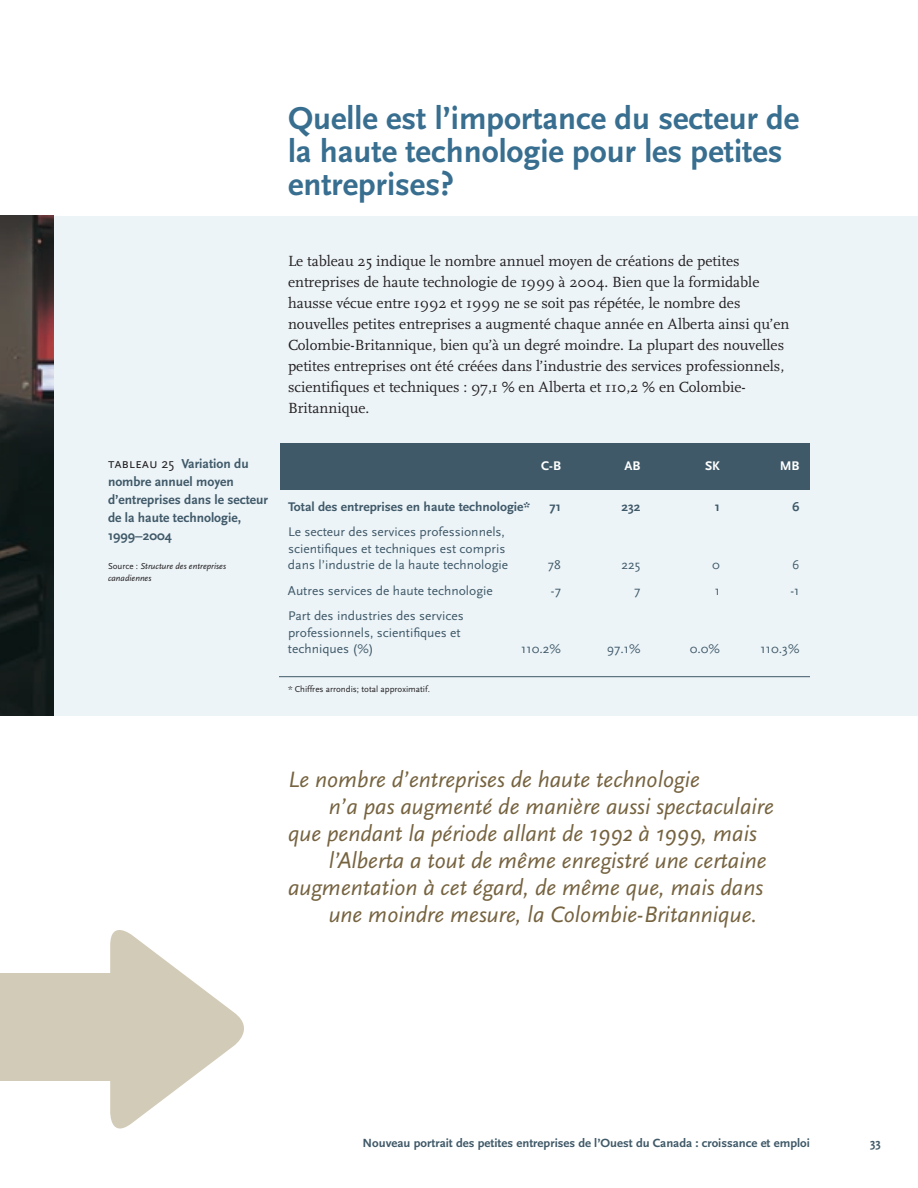
<style>
.page{position:relative;width:918px;height:1188px;background:#fff}
.page>*{position:absolute;margin:0;border:0;box-sizing:border-box;transform-origin:0 0}
.t1{font:700 33px/33px "Scala Sans";color:#386e8f}
.t2{font:italic 23.25px "Scala Sans";color:#766340}
.t3{font:15.3px/21px "Scala";color:#231f20}
.t4{font:700 13.5px/18px "Scala Sans";color:#405968}
.t5{font:13.05px/16.5px "Scala Sans";color:#405968}
.t6{font:700 13.05px "Scala Sans";color:#405968}
.t7{font:700 13.05px "Scala Sans";color:#fff}
.t8{font:700 12.3px "Scala Sans";color:#405968}
.t9{font:italic 9px/12px "Scala Sans";color:#231f20}
.t10{font:9px "Scala Sans";color:#231f20}
.s1{font-family:"Scala Sans Caps";font-weight:400;font-size:14.25px;color:#231f20}
.s2{font-weight:400;font-size:14.25px;color:#231f20}
.s3{font-style:normal}
</style>
<div class="page">
<div style="left:40px;top:216px;width:878px;height:499px;background:#ecf4f8"></div>
<img style="left:0;top:216px;width:54px;height:499px">
<div style="left:280px;top:443px;width:530px;height:47px;background:#405968"></div>
<hr style="left:279px;top:676px;width:531px;height:1px;background:#405968">
<svg style="left:110px;top:930px;width:134px;height:199px"></svg>
<div style="left:0;top:973px;width:164px;height:108px;background:#d2cbb8"></div>
<h1 class="t1" style="left:288px;top:103px;width:513px">Quelle est l’importance du secteur de la haute technologie pour les petites entreprises?</h1>
<p class="t4" style="left:108px;top:455px;width:162px"><span class="s1">tableau</span> <span class="s2">25</span> Variation du nombre annuel moyen d’entreprises dans le secteur de la haute technologie,<br>1999–2004</p>
<p class="t9" style="left:108px;top:561px;width:120px"><span class="s3">Source :</span> Structure des entreprises canadiennes</p>
<p class="t3" style="left:288px;top:251px;width:503px">Le tableau 25 indique le nombre annuel moyen de créations de petites entreprises de haute technologie de 1999 à 2004. Bien que la formidable hausse vécue entre 1992 et 1999 ne se soit pas répétée, le nombre des nouvelles petites entreprises a augmenté chaque année en Alberta ainsi qu’en Colombie-Britannique, bien qu’à un degré moindre. La plupart des nouvelles petites entreprises ont été créées dans l’industrie des services professionnels, scientifiques et techniques : 97,1 % en Alberta et 110,2 % en Colombie-Britannique.</p>
<p class="t7" style="left:541px;top:459px;width:21px">C-B</p>
<p class="t7" style="left:624px;top:459px;width:53px">AB S</p>
<p class="t7" style="left:712px;top:459px;width:44px">K M</p>
<p class="t7" style="left:792px;top:459px;width:9px">B</p>
<p class="t6" style="left:288px;top:499px;width:274px">Total des entreprises en haute technologie* 71</p>
<p class="t6" style="left:621px;top:499px;width:21px">232</p>
<p class="t6" style="left:715px;top:499px;width:7px">1</p>
<p class="t6" style="left:792px;top:499px;width:5px">6</p>
<p class="t5" style="left:288px;top:524px;width:222px">Le secteur des services professionnels, scientifiques et techniques est compris dans l’industrie de la haute technologie</p>
<p class="t5" style="left:548px;top:557px;width:15px">78</p>
<p class="t5" style="left:622px;top:557px;width:20px">225</p>
<p class="t5" style="left:712px;top:557px;width:9px">0</p>
<p class="t5" style="left:792px;top:557px;width:9px">6</p>
<p class="t5" style="left:288px;top:582px;width:206px">Autres services de haute technologie</p>
<p class="t5" style="left:551px;top:582px;width:12px">-7</p>
<p class="t5" style="left:634px;top:582px;width:8px">7</p>
<p class="t5" style="left:715px;top:582px;width:7px">1</p>
<p class="t5" style="left:791px;top:582px;width:10px">-1</p>
<p class="t5" style="left:288px;top:608px;width:177px">Part des industries des services professionnels, scientifiques et techniques (%)</p>
<p class="t5" style="left:521px;top:641px;width:41px">110.2%</p>
<p class="t5" style="left:607px;top:641px;width:35px">97.1%</p>
<p class="t5" style="left:690px;top:641px;width:32px">0.0%</p>
<p class="t5" style="left:761px;top:641px;width:40px">110.3%</p>
<p class="t10" style="left:288px;top:684px;width:143px">* Chiffres arrondis; total approximatif.</p>
<h2 class="t2" style="left:288px;top:767px;width:413px">Le nombre d’entreprises de haute technologie</h2>
<h2 class="t2" style="left:329px;top:794px;width:447px">n’a pas augmenté de manière aussi spectaculaire</h2>
<h2 class="t2" style="left:288px;top:821px;width:470px">que pendant la période allant de 1992 à 1999, mais</h2>
<h2 class="t2" style="left:329px;top:848px;width:439px">l’Alberta a tout de même enregistré une certaine</h2>
<h2 class="t2" style="left:288px;top:875px;width:477px">augmentation à cet égard, de même que, mais dans</h2>
<h2 class="t2" style="left:329px;top:902px;width:430px">une moindre mesure, la Colombie-Britannique.</h2>
<p class="t8" style="left:362px;top:1136px;width:449px">Nouveau portrait des petites entreprises de l’Ouest du Canada : croissance et emploi</p>
<p class="t8" style="left:870px;top:1137px;width:7px">33</p>
</div>
